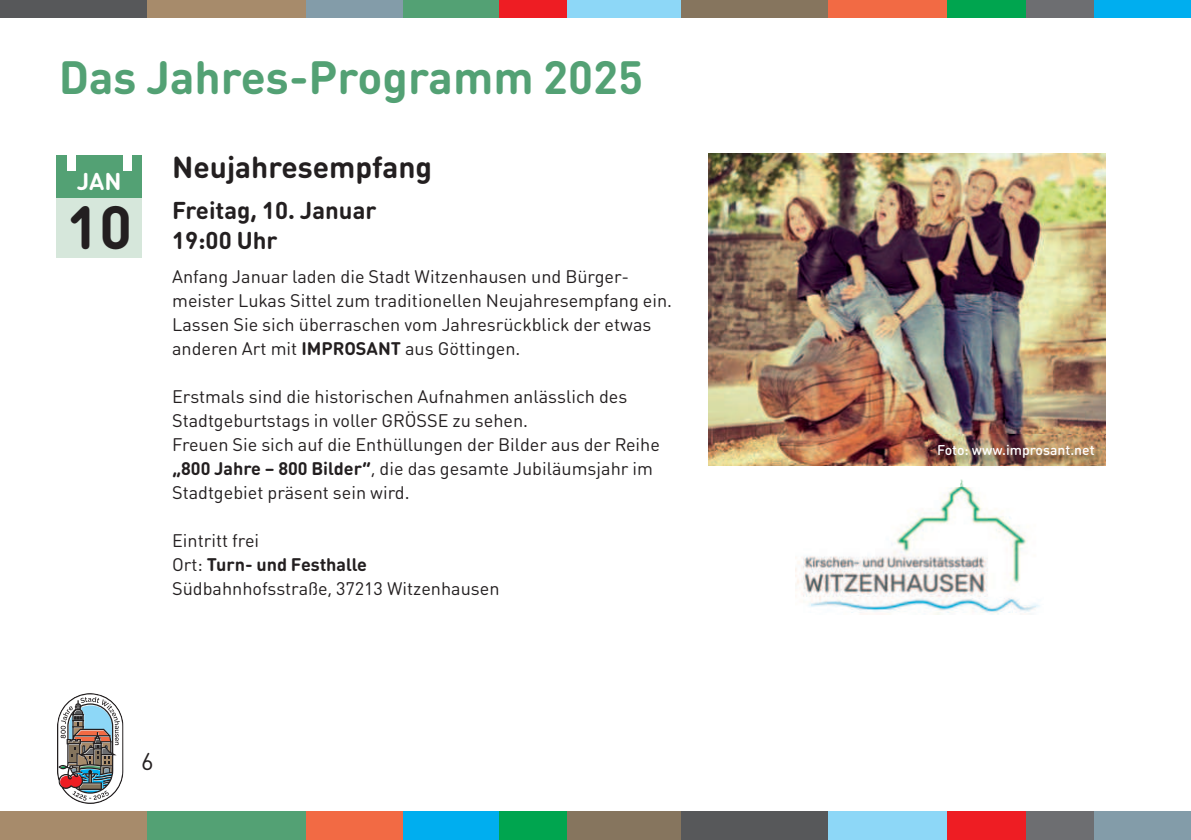
<style>
.page{position:relative;width:1191px;height:840px;background:#fff}
.page>*{position:absolute;margin:0;border:0;box-sizing:border-box;transform-origin:0 0}
.t1{font:700 30px "DIN Round Pro";color:#231f20}
.t2{font:700 23px "DIN Round Pro";color:#53a174}
.t3{font:700 15px "DIN Round Pro";color:#231f20}
.t4{font:700 12px "DIN Round Pro";color:#231f20}
.t5{font:700 12px "DIN Round Pro";color:#fff}
.t6{font:12px "DIN Round Pro";color:#231f20}
.t7{font:9px "DIN Round Pro";color:#231f20}
.t8{font:700 9px "DIN Round Pro";color:#231f20}
.t9{font:500 7px "DIN Round Pro";color:#fff}
.s1{font-weight:700}
.s2{font-weight:400}
</style>
<div class="page">
<div style="left:680px;top:0;width:148px;height:17px;background:#86755e"></div>
<div style="left:499px;top:0;width:68px;height:17px;background:#ee1d23"></div>
<div style="left:403px;top:0;width:96px;height:17px;background:#53a174"></div>
<div style="left:567px;top:0;width:113px;height:17px;background:#8dd7f7"></div>
<div style="left:306px;top:0;width:97px;height:17px;background:#839ca9"></div>
<div style="left:828px;top:0;width:119px;height:17px;background:#f26a44"></div>
<div style="left:947px;top:0;width:79px;height:17px;background:#00a54f"></div>
<div style="left:1026px;top:0;width:68px;height:17px;background:#6d6e71"></div>
<div style="left:1094px;top:0;width:97px;height:17px;background:#00aeef"></div>
<div style="left:0;top:0;width:147px;height:17px;background:#57585a"></div>
<div style="left:147px;top:0;width:159px;height:17px;background:#a78b6b"></div>
<div style="left:680px;top:811px;width:148px;height:28px;background:#57585a"></div>
<div style="left:499px;top:811px;width:68px;height:28px;background:#00a54f"></div>
<div style="left:403px;top:811px;width:96px;height:28px;background:#00aeef"></div>
<div style="left:567px;top:811px;width:113px;height:28px;background:#86755e"></div>
<div style="left:306px;top:811px;width:97px;height:28px;background:#f26a44"></div>
<div style="left:828px;top:811px;width:119px;height:28px;background:#8dd7f7"></div>
<div style="left:947px;top:811px;width:79px;height:28px;background:#ee1d23"></div>
<div style="left:1026px;top:811px;width:68px;height:28px;background:#6d6e71"></div>
<div style="left:1094px;top:811px;width:97px;height:28px;background:#839ca9"></div>
<div style="left:0;top:811px;width:147px;height:28px;background:#a78b6b"></div>
<div style="left:147px;top:811px;width:159px;height:28px;background:#53a174"></div>
<div style="left:57px;top:155px;width:85px;height:43px;background:#53a174"></div>
<div style="left:57px;top:198px;width:85px;height:59px;background:#d6e7db"></div>
<div style="left:67px;top:153px;width:9px;height:17px;background:#fff"></div>
<div style="left:123px;top:153px;width:8px;height:17px;background:#fff"></div>
<img style="left:709px;top:153px;width:397px;height:312px">
<svg style="left:57px;top:693px;width:67px;height:110px"></svg>
<img style="left:795px;top:486px;width:245px;height:128px">
<img style="left:928px;top:465px;width:178px;height:2px">
<img style="left:928px;top:434px;width:178px;height:31px">
<img style="left:960px;top:479px;width:4px;height:7px">
<h2 class="t2" style="left:59px;top:72px;width:586px">Das Jahres-Programm 2025</h2>
<h3 class="t5" style="left:77px;top:179px;width:46px">JAN</h3>
<h1 class="t1" style="left:67px;top:221px;width:67px">10</h1>
<h3 class="t3" style="left:172px;top:164px;width:262px">Neujahresempfang</h3>
<h3 class="t4" style="left:172px;top:208px;width:206px">Freitag, 10. Januar</h3>
<h3 class="t4" style="left:172px;top:238px;width:107px">19:00 Uhr</h3>
<p class="t7" style="left:172px;top:274px;width:458px">Anfang Januar laden die Stadt Witzenhausen und Bürger-</p>
<p class="t7" style="left:172px;top:298px;width:501px">meister Lukas Sittel zum traditionellen Neujahresempfang ein.</p>
<p class="t7" style="left:172px;top:322px;width:481px">Lassen Sie sich überraschen vom Jahresrückblick der etwas</p>
<p class="t7" style="left:172px;top:346px;width:350px">anderen Art mit <span class="s1">IMPROSANT</span> aus Göttingen.</p>
<p class="t7" style="left:172px;top:394px;width:457px">Erstmals sind die historischen Aufnahmen anlässlich des</p>
<p class="t7" style="left:172px;top:418px;width:357px">Stadtgeburtstags in voller GRÖSSE zu sehen.</p>
<p class="t7" style="left:172px;top:442px;width:489px">Freuen Sie sich auf die Enthüllungen der Bilder aus der Reihe</p>
<p class="t7" style="left:172px;top:466px;width:482px"><span class="s1">„800 Jahre – 800 Bilder“</span>, die das gesamte Jubiläumsjahr im</p>
<p class="t7" style="left:172px;top:490px;width:239px">Stadtgebiet präsent sein wird.</p>
<p class="t7" style="left:172px;top:538px;width:89px">Eintritt frei</p>
<p class="t8" style="left:172px;top:562px;width:196px"><span class="s2">Ort:</span> Turn- und Festhalle</p>
<p class="t7" style="left:172px;top:586px;width:329px">Südbahnhofsstraße, 37213 Witzenhausen</p>
<h3 class="t6" style="left:141px;top:758px;width:14px">6</h3>
<p class="t9" style="left:937px;top:448px;width:159px">Foto: www.improsant.net</p>
</div>
